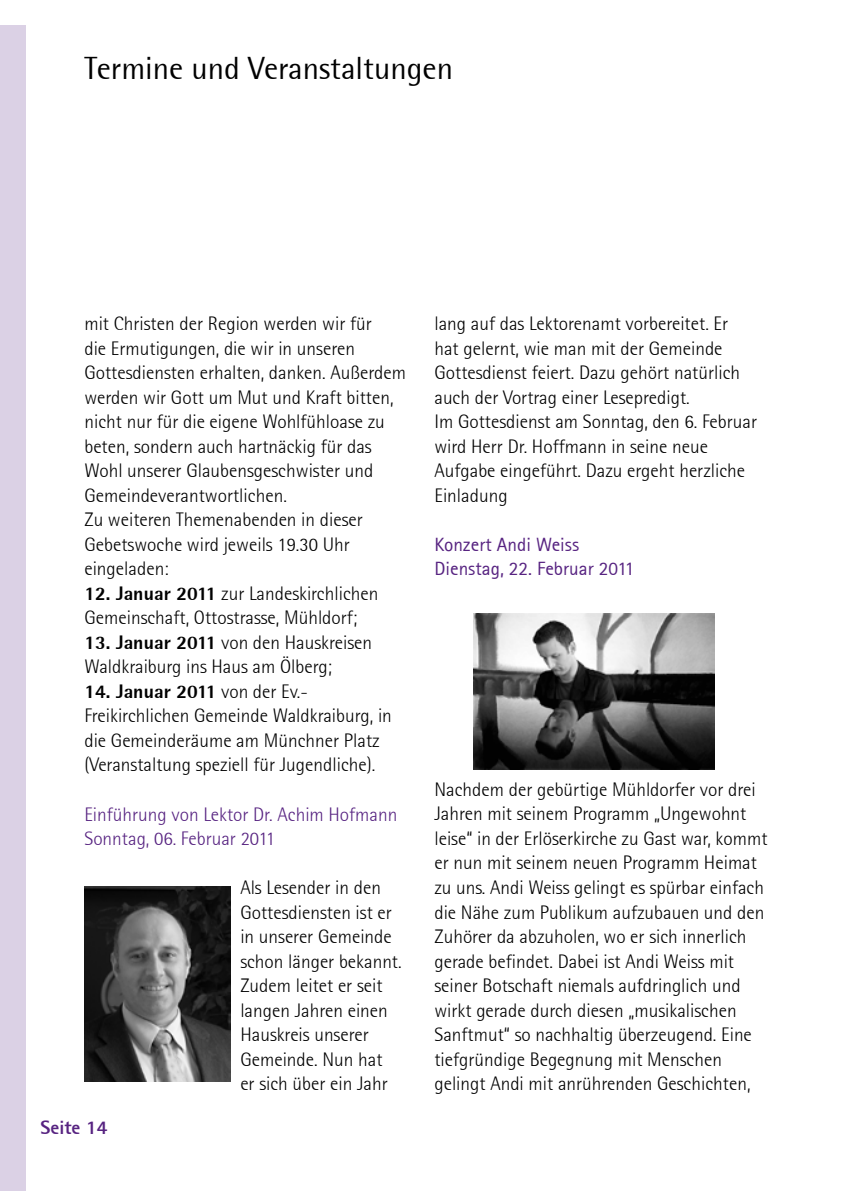
<style>
.page{position:relative;width:844px;height:1191px;background:#fff}
.page>*{position:absolute;margin:0;border:0;box-sizing:border-box;transform-origin:0 0}
.t1{font:31.5px "Rotis Semi Sans";color:#000}
.t2{font:300 19.25px/24.5px "Rotis Semi Sans";color:#000}
.t3{font:300 19.25px/24.5px "Rotis Semi Sans";color:#572381}
.t4{font:19.25px/24.5px "Rotis Sans Serif 55";color:#572381}
.t5{font:19.25px "Rotis Sans Serif Extra Bold 75";color:#572381}
.s1{font-weight:800}
</style>
<div class="page">
<div style="left:0;top:26px;width:26px;height:1165px;background:#dbd1e5"></div>
<img style="left:473px;top:613px;width:241px;height:156px">
<img style="left:84px;top:886px;width:147px;height:195px">
<h1 class="t1" style="left:84px;top:50px;width:370px">Termine und Veranstaltungen</h1>
<p class="t2" style="left:84px;top:311px;width:323px">mit Christen der Region werden wir für<br>die Ermutigungen, die wir in unseren Gottesdiensten erhalten, danken. Außerdem werden wir Gott um Mut und Kraft bitten, nicht nur für die eigene Wohlfühloase zu beten, sondern auch hartnäckig für das Wohl unserer Glaubensgeschwister und Gemeindeverantwortlichen.<br>Zu weiteren Themenabenden in dieser Gebetswoche wird jeweils 19.30 Uhr eingeladen:</p>
<p class="t2" style="left:84px;top:581px;width:295px"><span class="s1">12. Januar 2011</span> zur Landeskirchlichen<br>Gemeinschaft, Ottostrasse, Mühldorf;</p>
<p class="t2" style="left:84px;top:630px;width:289px"><span class="s1">13. Januar 2011</span> von den Hauskreisen<br>Waldkraiburg ins Haus am Ölberg;</p>
<p class="t2" style="left:84px;top:679px;width:309px"><span class="s1">14. Januar 2011</span> von der Ev.- Freikirchlichen Gemeinde Waldkraiburg, in die Gemeinderäume am Münchner Platz (Veranstaltung speziell für Jugendliche).</p>
<p class="t3" style="left:84px;top:801px;width:314px">Einführung von Lektor Dr. Achim Hofmann<br>Sonntag, 06. Februar 2011</p>
<p class="t2" style="left:240px;top:875px;width:163px">Als Lesender in den<br>Gottesdiensten ist er in unserer Gemeinde schon länger bekannt.<br>Zudem leitet er seit langen Jahren einen<br>Hauskreis unserer<br>Gemeinde. Nun hat<br>er sich über ein Jahr</p>
<p class="t5" style="left:40px;top:1115px;width:69px">Seite 14</p>
<p class="t2" style="left:434px;top:311px;width:324px">lang auf das Lektorenamt vorbereitet. Er hat gelernt, wie man mit der Gemeinde Gottesdienst feiert. Dazu gehört natürlich auch der Vortrag einer Lesepredigt.<br>Im Gottesdienst am Sonntag, den 6. Februar wird Herr Dr. Hoffmann in seine neue Aufgabe eingeführt. Dazu ergeht herzliche Einladung</p>
<p class="t4" style="left:434px;top:532px;width:201px">Konzert Andi Weiss<br>Dienstag, 22. Februar 2011</p>
<p class="t2" style="left:434px;top:777px;width:334px">Nachdem der gebürtige Mühldorfer vor drei Jahren mit seinem Programm „Ungewohnt leise“ in der Erlöserkirche zu Gast war, kommt er nun mit seinem neuen Programm Heimat zu uns. Andi Weiss gelingt es spürbar einfach die Nähe zum Publikum aufzubauen und den Zuhörer da abzuholen, wo er sich innerlich gerade befindet. Dabei ist Andi Weiss mit seiner Botschaft niemals aufdringlich und wirkt gerade durch diesen „musikalischen Sanftmut“ so nachhaltig überzeugend. Eine tiefgründige Begegnung mit Menschen gelingt Andi mit anrührenden Geschichten,</p>
</div>
